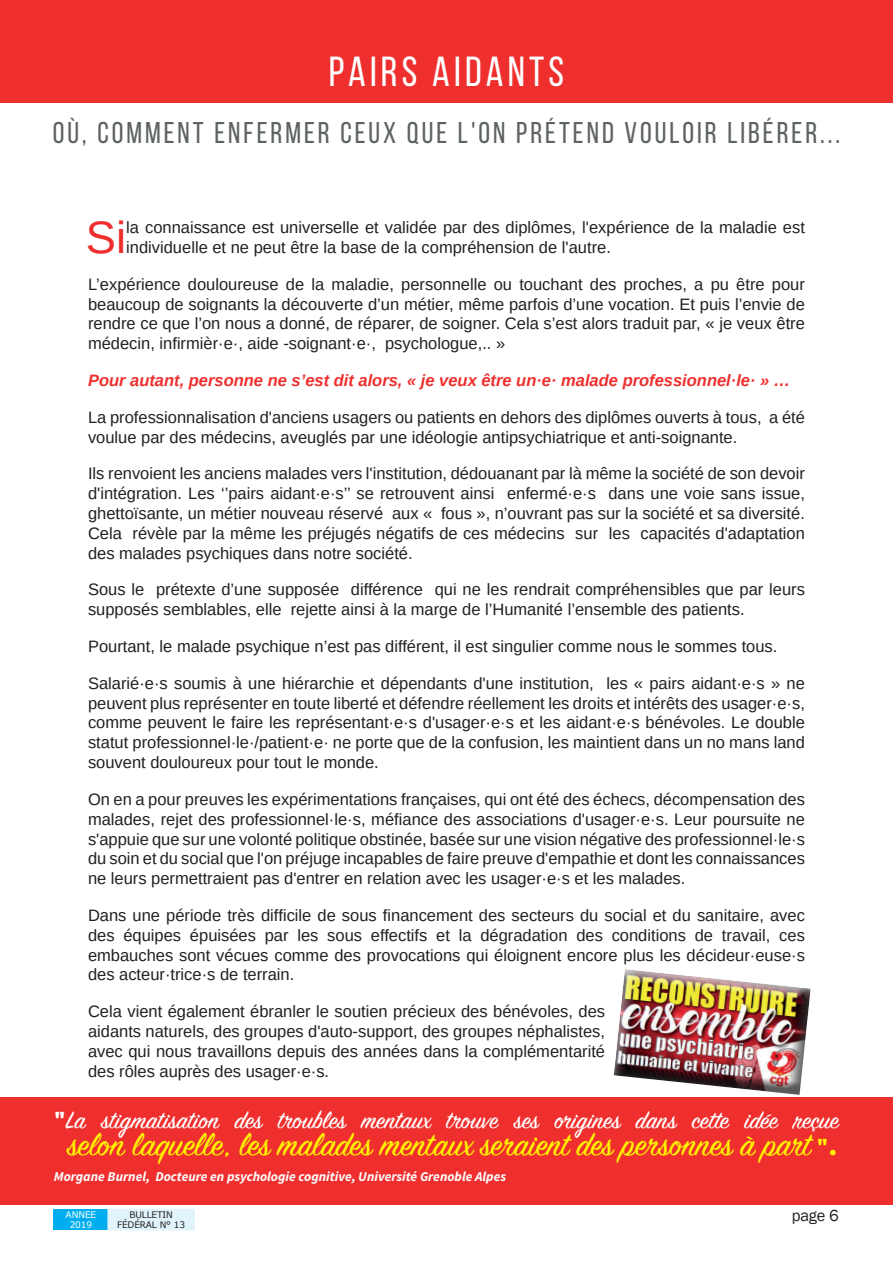
<style>
.page{position:relative;width:893px;height:1263px;background:#fff}
.page>*{position:absolute;margin:0;border:0;box-sizing:border-box;transform-origin:0 0}
.t1{font:45.3px "Arimo";color:#ee2d2d}
.t2{font:42px "Bebas Neue";letter-spacing:.1em;color:#fff}
.t3{font:36px "Sign Painter House Script";color:#fff101}
.t4{font:30px "Bebas Neue";letter-spacing:.1em;color:#5d6262}
.t5{font:27px "Sign Painter House Script";color:#fff}
.t6{font:16.5px/19.8px "Arimo";color:#231f20;text-align:justify}
.t7{font:italic 700 16.5px "Arimo";color:#ee2f2d}
.t8{font:16.5px "Franklin Gothic";color:#231f20}
.t9{font:italic 700 13.5px "Source Sans Pro";color:#fff}
.t10{font:9px/9.8px "Verdana";letter-spacing:-.02em;color:#231f20;text-align:center}
.t11{font:9px/9.8px "Verdana";letter-spacing:-.01em;color:#fff;text-align:center}
.s1{font-family:"Bauhaus 93";font-size:24px}
</style>
<div class="page">
<div style="left:54px;top:1209px;width:54px;height:21px;background:#00aeef"></div>
<div style="left:108px;top:1209px;width:86px;height:21px;background:#e1f4fc"></div>
<div style="left:0;top:1097px;width:893px;height:108px;background:#ee2f2d"></div>
<div style="left:0;top:0;width:893px;height:102px;background:#ee2f2d"></div>
<img style="left:613px;top:969px;width:198px;height:126px">
<h2 class="t2" style="left:329px;top:48px;width:237px">PAIRS AIDANTS</h2>
<h3 class="t4" style="left:53px;top:116px;width:789px">OÙ, COMMENT ENFERMER CEUX QUE L'ON PRÉTEND VOULOIR LIBÉRER...</h3>
<h1 class="t1" style="left:86px;top:209px;width:42px">Si</h1>
<p class="t6" style="left:126px;top:218px;width:680px">la connaissance est universelle et validée par des diplômes, l'expérience de la maladie est individuelle et ne peut être la base de la compréhension de l'autre.</p>
<p class="t6" style="left:88px;top:274px;width:718px">L’expérience douloureuse de la maladie, personnelle ou touchant des proches, a pu être pour beaucoup de soignants la découverte d’un métier, même parfois d’une vocation. Et puis l’envie de rendre ce que l’on nous a donné, de réparer, de soigner. Cela s’est alors traduit par, « je veux être médecin, infirmièr·e·, aide -soignant·e·, psychologue,.. »</p>
<p class="t7" style="left:88px;top:369px;width:704px">Pour autant, personne ne s’est dit alors, « je veux être un·e· malade professionnel·le· » …</p>
<p class="t6" style="left:88px;top:407px;width:718px">La professionnalisation d'anciens usagers ou patients en dehors des diplômes ouverts à tous, a été voulue par des médecins, aveuglés par une idéologie antipsychiatrique et anti-soignante.</p>
<p class="t6" style="left:88px;top:464px;width:718px">Ils renvoient les anciens malades vers l'institution, dédouanant par là même la société de son devoir d'intégration. Les ‘’pairs aidant·e·s’’ se retrouvent ainsi enfermé·e·s dans une voie sans issue, ghettoïsante, un métier nouveau réservé aux « fous », n’ouvrant pas sur la société et sa diversité.<br>Cela révèle par la même les préjugés négatifs de ces médecins sur les capacités d'adaptation des malades psychiques dans notre société.</p>
<p class="t6" style="left:88px;top:580px;width:718px">Sous le prétexte d’une supposée différence qui ne les rendrait compréhensibles que par leurs supposés semblables, elle rejette ainsi à la marge de l’Humanité l’ensemble des patients.</p>
<p class="t6" style="left:88px;top:636px;width:691px">Pourtant, le malade psychique n’est pas différent, il est singulier comme nous le sommes tous.</p>
<p class="t6" style="left:88px;top:673px;width:718px">Salarié·e·s soumis à une hiérarchie et dépendants d'une institution, les « pairs aidant·e·s » ne peuvent plus représenter en toute liberté et défendre réellement les droits et intérêts des usager·e·s, comme peuvent le faire les représentant·e·s d'usager·e·s et les aidant·e·s bénévoles. Le double statut professionnel·le·/patient·e· ne porte que de la confusion, les maintient dans un no mans land souvent douloureux pour tout le monde.</p>
<p class="t6" style="left:88px;top:789px;width:718px">On en a pour preuves les expérimentations françaises, qui ont été des échecs, décompensation des malades, rejet des professionnel·le·s, méfiance des associations d'usager·e·s. Leur poursuite ne s'appuie que sur une volonté politique obstinée, basée sur une vision négative des professionnel·le·s du soin et du social que l'on préjuge incapables de faire preuve d'empathie et dont les connaissances ne leurs permettraient pas d'entrer en relation avec les usager·e·s et les malades.</p>
<p class="t6" style="left:88px;top:905px;width:718px">Dans une période très difficile de sous financement des secteurs du social et du sanitaire, avec des équipes épuisées par les sous effectifs et la dégradation des conditions de travail, ces embauches sont vécues comme des provocations qui éloignent encore plus les décideur·euse·s des acteur·trice·s de terrain.</p>
<p class="t6" style="left:88px;top:1002px;width:519px">Cela vient également ébranler le soutien précieux des bénévoles, des aidants naturels, des groupes d'auto-support, des groupes néphalistes, avec qui nous travaillons depuis des années dans la complémentarité des rôles auprès des usager·e·s.</p>
<h3 class="t5" style="left:54px;top:1106px;width:787px"><span class="s1">"</span>La stigmatisation des troubles mentaux trouve ses origines dans cette idée reçue</h3>
<h3 class="t3" style="left:67px;top:1126px;width:772px">selon laquelle, les malades mentaux seraient des personnes à part <span class="s1">".</span></h3>
<p class="t9" style="left:54px;top:1168px;width:454px">Morgane Burnel, Docteure en psychologie cognitive, Université Grenoble Alpes</p>
<p class="t11" style="left:66px;top:1210px;width:32px">ANNEE<br>2019</p>
<p class="t10" style="left:117px;top:1210px;width:70px">BULLETIN<br>FÉDÉRAL N° 13</p>
<p class="t8" style="left:792px;top:1205px;width:49px">page 6</p>
</div>
